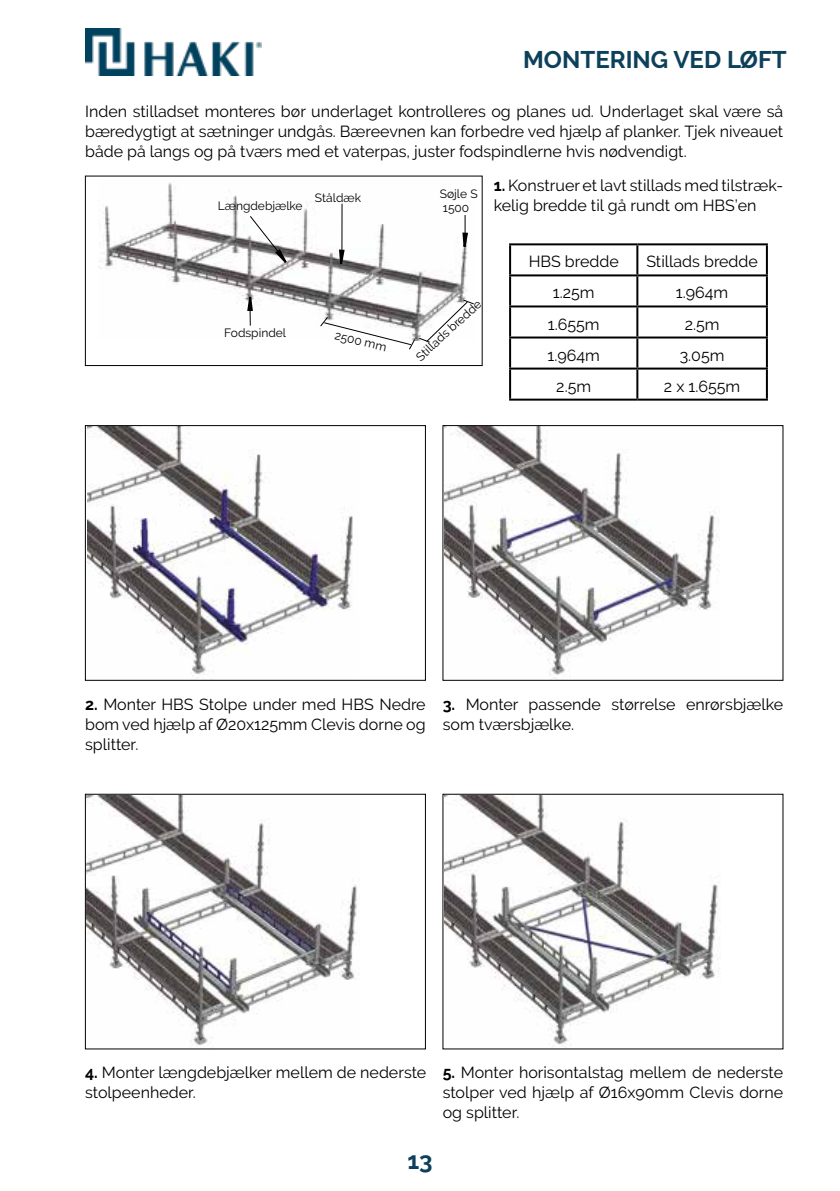
<style>
.page{position:relative;width:840px;height:1191px;background:#fff}
.page>*{position:absolute;margin:0;border:0;box-sizing:border-box;transform-origin:0 0}
.t1{font:700 24px "Raleway";color:#0d405a}
.t2{font:16px/20px "Raleway";color:#000;text-align:justify}
.t3{font:12px/14px "Raleway";color:#000}
.s1{font-weight:700}
</style>
<div class="page">
<img style="left:85px;top:28px;width:176px;height:48px">
<div style="left:85px;top:176px;width:397px;height:190px;border:1px solid #000"></div>
<div style="left:85px;top:425px;width:340px;height:255px;border:1px solid #000"></div>
<div style="left:442px;top:425px;width:340px;height:255px;border:1px solid #000"></div>
<img style="left:100px;top:182px;width:367px;height:144px">
<img style="left:87px;top:427px;width:271px;height:253px">
<img style="left:444px;top:427px;width:275px;height:253px">
<img style="left:86px;top:795px;width:271px;height:251px">
<img style="left:444px;top:795px;width:276px;height:251px">
<svg style="left:249px;top:215px;width:39px;height:50px"></svg>
<svg style="left:246px;top:295px;width:8px;height:30px"></svg>
<hr style="left:341px;top:204px;width:1px;height:56px;background:#000">
<svg style="left:338px;top:248px;width:7px;height:18px"></svg>
<svg style="left:461px;top:215px;width:7px;height:34px"></svg>
<svg style="left:319px;top:299px;width:155px;height:51px"></svg>
<hr style="left:509px;top:243px;width:128px;height:2px;background:#000">
<hr style="left:509px;top:245px;width:2px;height:29px;background:#000">
<hr style="left:637px;top:243px;width:130px;height:2px;background:#000">
<hr style="left:636px;top:245px;width:2px;height:29px;background:#000">
<hr style="left:765px;top:245px;width:2px;height:29px;background:#000">
<hr style="left:509px;top:274px;width:128px;height:2px;background:#000">
<hr style="left:509px;top:276px;width:2px;height:29px;background:#000">
<hr style="left:637px;top:274px;width:130px;height:2px;background:#000">
<hr style="left:636px;top:276px;width:2px;height:29px;background:#000">
<hr style="left:765px;top:276px;width:2px;height:29px;background:#000">
<hr style="left:509px;top:305px;width:128px;height:2px;background:#000">
<hr style="left:509px;top:307px;width:2px;height:29px;background:#000">
<hr style="left:637px;top:305px;width:130px;height:2px;background:#000">
<hr style="left:636px;top:307px;width:2px;height:29px;background:#000">
<hr style="left:765px;top:307px;width:2px;height:29px;background:#000">
<hr style="left:509px;top:336px;width:128px;height:2px;background:#000">
<hr style="left:509px;top:338px;width:2px;height:29px;background:#000">
<hr style="left:637px;top:336px;width:130px;height:2px;background:#000">
<hr style="left:636px;top:338px;width:2px;height:29px;background:#000">
<hr style="left:765px;top:338px;width:2px;height:29px;background:#000">
<hr style="left:509px;top:367px;width:128px;height:2px;background:#000">
<hr style="left:509px;top:369px;width:2px;height:29px;background:#000">
<hr style="left:637px;top:367px;width:130px;height:2px;background:#000">
<hr style="left:636px;top:369px;width:2px;height:29px;background:#000">
<hr style="left:765px;top:369px;width:2px;height:29px;background:#000">
<hr style="left:509px;top:398px;width:128px;height:2px;background:#000">
<hr style="left:637px;top:398px;width:130px;height:2px;background:#000">
<h1 class="t1" style="left:523px;top:46px;width:265px">MONTERING VED LØFT</h1>
<p class="t2" style="left:85px;top:101px;width:699px">Inden stilladset monteres bør underlaget kontrolleres og planes ud. Underlaget skal være så bæredygtigt at sætninger undgås. Bæreevnen kan forbedre ved hjælp af planker. Tjek niveauet både på langs og på tværs med et vaterpas, juster fodspindlerne hvis nødvendigt.</p>
<p class="t2" style="left:493px;top:175px;width:291px"><span class="s1">1.</span> Konstruer et lavt stillads med tilstræk&shy;kelig bredde til gå rundt om HBS’en</p>
<p class="t3" style="left:439px;top:186px;width:39px">Søjle S<br>1500</p>
<p class="t3" style="left:315px;top:191px;width:48px">Ståldæk</p>
<p class="t3" style="left:218px;top:199px;width:86px">Længdebjælke</p>
<p class="t3" style="left:224px;top:325px;width:63px">Fodspindel</p>
<p class="t3" style="left:336px;top:328px;width:54px;rotate:13deg">2500 mm</p>
<p class="t3" style="left:413px;top:353px;width:85px;rotate:-42deg">Stillads bredde</p>
<p class="t2" style="left:528px;top:252px;width:92px">HBS bredde</p>
<p class="t2" style="left:646px;top:252px;width:113px">Stillads bredde</p>
<p class="t2" style="left:552px;top:283px;width:43px">1.25m</p>
<p class="t2" style="left:675px;top:283px;width:54px">1.964m</p>
<p class="t2" style="left:547px;top:314px;width:53px">1.655m</p>
<p class="t2" style="left:684px;top:314px;width:36px">2.5m</p>
<p class="t2" style="left:547px;top:345px;width:54px">1.964m</p>
<p class="t2" style="left:679px;top:345px;width:46px">3.05m</p>
<p class="t2" style="left:556px;top:376px;width:36px">2.5m</p>
<p class="t2" style="left:663px;top:376px;width:78px">2 x 1.655m</p>
<p class="t2" style="left:85px;top:694px;width:342px"><span class="s1">2.</span> Monter HBS Stolpe under med HBS Nedre bom ved hjælp af Ø20x125mm Clevis dorne og splitter.</p>
<p class="t2" style="left:442px;top:694px;width:342px"><span class="s1">3.</span> Monter passende størrelse enrørsbjælke som tværsbjælke.</p>
<p class="t2" style="left:85px;top:1062px;width:342px"><span class="s1">4.</span> Monter længdebjælker mellem de nederste stolpeenheder.</p>
<p class="t2" style="left:442px;top:1062px;width:342px"><span class="s1">5.</span> Monter horisontalstag mellem de nederste stolper ved hjælp af Ø16x90mm Clevis dorne og splitter.</p>
<h1 class="t1" style="left:407px;top:1146px;width:27px">13</h1>
</div>
